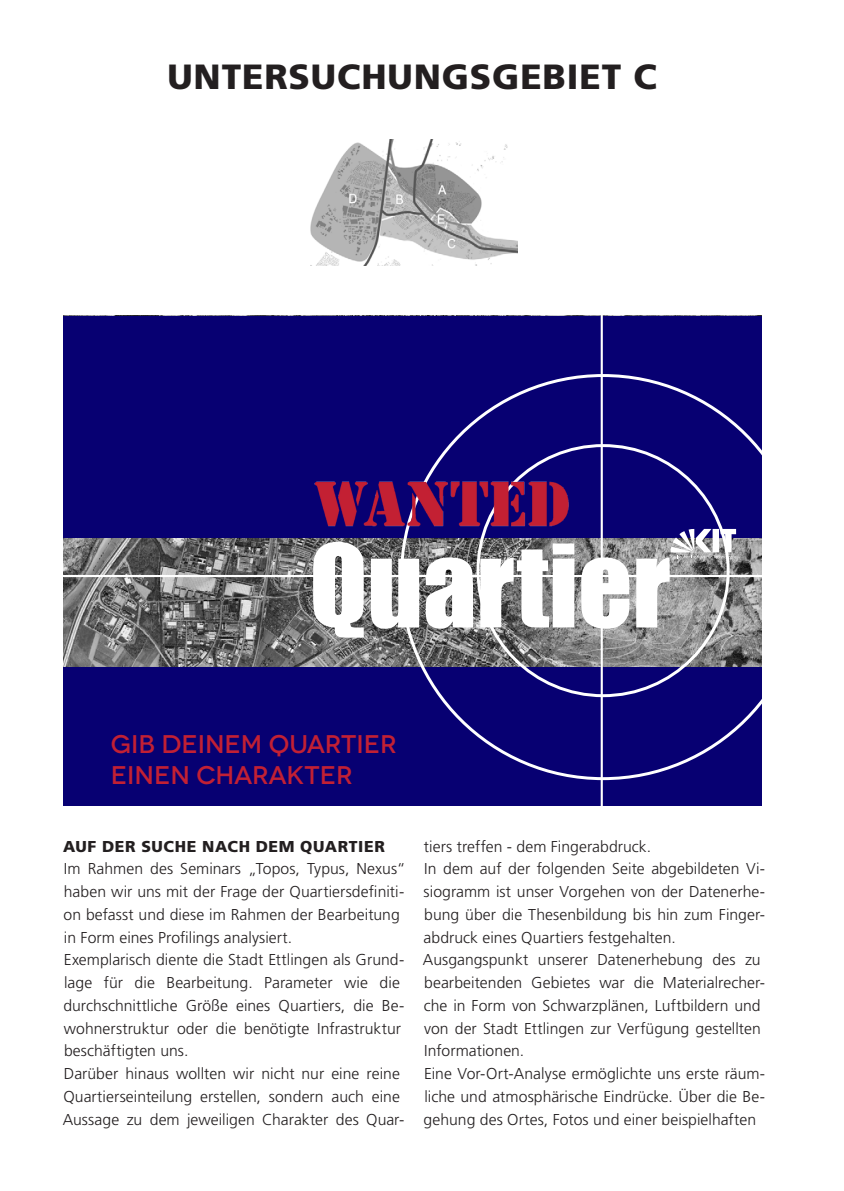
<style>
.page{position:relative;width:844px;height:1191px;background:#fff}
.page>*{position:absolute;margin:0;border:0;box-sizing:border-box;transform-origin:0 0}
.t1{font:106.23px "Impact";color:#fff}
.t2{font:900 35px "Frutiger LT Std";letter-spacing:.025em;color:#231f20}
.t3{font:500 25.55px/30.6px "Novecentowide";color:#c22034}
.t4{font:300 15.75px/22.8px "Frutiger LT Std";letter-spacing:.005em;color:#231f20}
.t5{font:900 15.75px "Frutiger LT Std";letter-spacing:.04em;color:#231f20}
</style>
<div class="page">
<img style="left:63px;top:537px;width:337px;height:131px">
<div style="left:63px;top:316px;width:698px;height:221px;background:#070072"></div>
<div style="left:63px;top:668px;width:698px;height:138px;background:#070072"></div>
<svg style="left:400px;top:374px;width:361px;height:406px"></svg>
<hr style="left:63px;top:575px;width:698px;height:2px;background:#fff">
<hr style="left:600px;top:316px;width:2px;height:490px;background:#fff">
<svg style="left:670px;top:529px;width:66px;height:30px"></svg>
<img style="left:314px;top:461px;width:257px;height:76px">
<img style="left:310px;top:140px;width:207px;height:126px">
<h2 class="t2" style="left:167px;top:56px;width:491px">UNTERSUCHUNGSGEBIET C</h2>
<h1 class="t1" style="left:309px;top:503px;width:362px">QUARTIER</h1>
<h3 class="t3" style="left:111px;top:729px;width:287px">GIB DEINEM QUARTIER<br>EINEN CHARAKTER</h3>
<p class="t5" style="left:63px;top:836px;width:323px">AUF DER SUCHE NACH DEM QUARTIER</p>
<p class="t4" style="left:63px;top:858px;width:344px">Im Rahmen des Seminars „Topos, Typus, Nexus“ haben wir uns mit der Frage der Quartiersdefiniti&shy;on befasst und diese im Rahmen der Bearbeitung in Form eines Profilings analysiert.<br>Exemplarisch diente die Stadt Ettlingen als Grund&shy;lage für die Bearbeitung. Parameter wie die durchschnittliche Größe eines Quartiers, die Be&shy;wohnerstruktur oder die benötigte Infrastruktur beschäftigten uns.<br>Darüber hinaus wollten wir nicht nur eine reine Quartierseinteilung erstellen, sondern auch eine Aussage zu dem jeweiligen Charakter des Quar-</p>
<p class="t4" style="left:423px;top:835px;width:343px">tiers treffen - dem Fingerabdruck.<br>In dem auf der folgenden Seite abgebildeten Vi&shy;siogramm ist unser Vorgehen von der Datenerhe&shy;bung über die Thesenbildung bis hin zum Finger&shy;abdruck eines Quartiers festgehalten.<br>Ausgangspunkt unserer Datenerhebung des zu bearbeitenden Gebietes war die Materialrecher&shy;che in Form von Schwarzplänen, Luftbildern und von der Stadt Ettlingen zur Verfügung gestellten Informationen.<br>Eine Vor-Ort-Analyse ermöglichte uns erste räum&shy;liche und atmosphärische Eindrücke. Über die Be&shy;gehung des Ortes, Fotos und einer beispielhaften</p>
</div>
